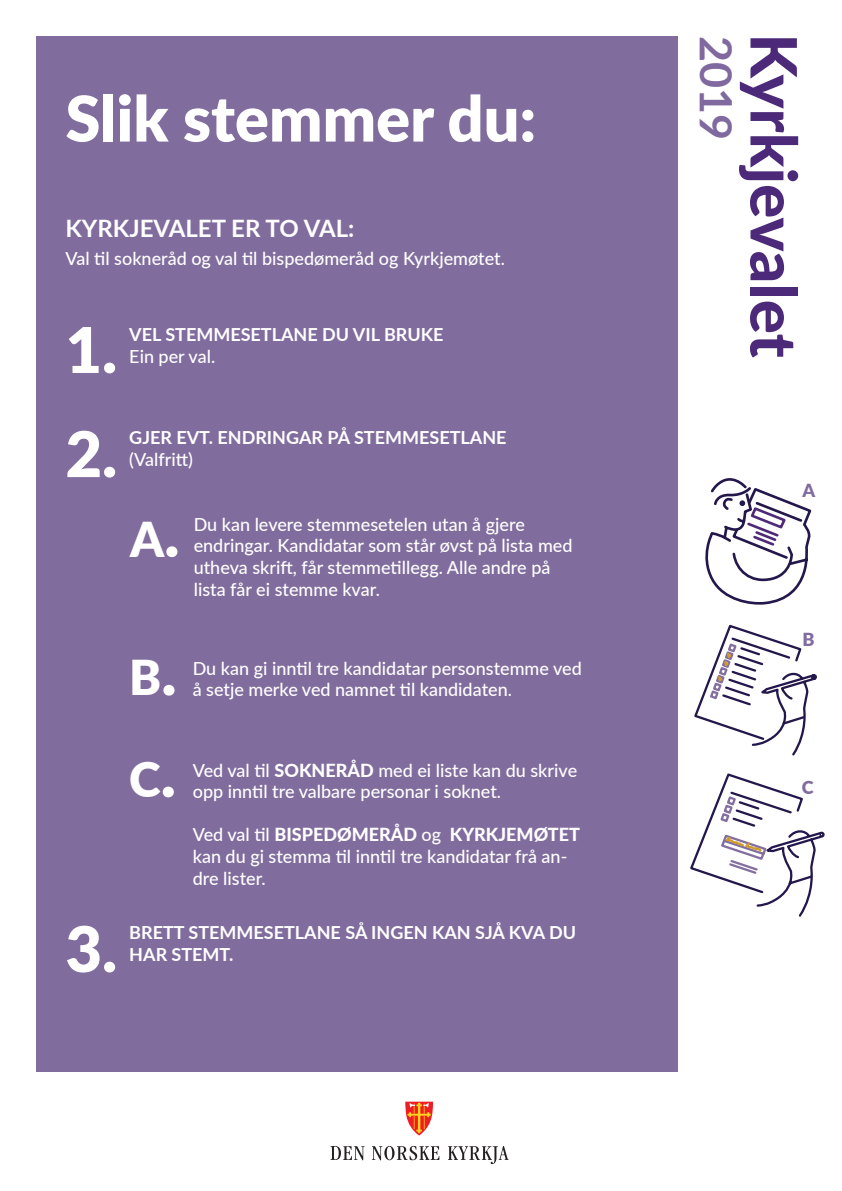
<style>
.page{position:relative;width:842px;height:1191px;background:#fff}
.page>*{position:absolute;margin:0;border:0;box-sizing:border-box;transform-origin:0 0}
.t1{font:800 63.9px "Lato";letter-spacing:-.005em;color:#4c2a79}
.t2{font:900 63px "Lato";color:#fff}
.t3{font:900 48px "Lato";color:#fff}
.t4{font:700 44.9px "Lato";color:#7f699f}
.t5{font:700 24px "Lato";color:#fff}
.t6{font:500 18px/21.6px "Lato";color:#fff}
.t7{font:700 18px/21.6px "Lato";color:#fff}
.t8{font:900 18px "Lato";color:#816c9e}
.s1{font-size:63px}
.s2{font-weight:800}
</style>
<div class="page">
<div style="left:36px;top:36px;width:642px;height:1035px;background:#816c9e"></div>
<svg style="left:330px;top:1145px;width:35px;height:15px"></svg>
<svg style="left:372px;top:1145px;width:67px;height:15px"></svg>
<svg style="left:448px;top:1146px;width:61px;height:17px"></svg>
<svg style="left:405px;top:1101px;width:28px;height:34px"></svg>
<svg style="left:690px;top:773px;width:135px;height:143px"></svg>
<svg style="left:694px;top:624px;width:123px;height:132px"></svg>
<svg style="left:705px;top:478px;width:107px;height:127px"></svg>
<p class="t2" style="left:66px;top:71px;width:472px">Slik stemmer du:</p>
<p class="t5" style="left:66px;top:210px;width:290px">KYRKJEVALET ER TO VAL:</p>
<p class="t6" style="left:66px;top:247px;width:441px">Val til sokneråd og val til bispedømeråd og Kyrkjemøtet.</p>
<p class="t2" style="left:66px;top:302px;width:53px">1.</p>
<p class="t7" style="left:129px;top:323px;width:316px">VEL STEMMESETLANE DU VIL BRUKE</p>
<p class="t6" style="left:129px;top:345px;width:88px">Ein per val.</p>
<p class="t2" style="left:66px;top:407px;width:53px">2.</p>
<p class="t7" style="left:129px;top:426px;width:379px">GJER EVT. ENDRINGAR PÅ STEMMESETLANE</p>
<p class="t6" style="left:129px;top:448px;width:65px">(Valfritt)</p>
<p class="t3" style="left:130px;top:503px;width:51px">A<span class="s1">.</span></p>
<p class="t6" style="left:194px;top:512px;width:380px">Du kan levere stemmesetelen utan å gjere endringar. Kandidatar som står øvst på lista med utheva skrift, får stemmetillegg. Alle andre på lista får ei stemme kvar.</p>
<p class="t3" style="left:129px;top:641px;width:49px">B<span class="s1">.</span></p>
<p class="t6" style="left:193px;top:656px;width:390px">Du kan gi inntil tre kandidatar personstemme ved å setje merke ved namnet til kandidaten.</p>
<p class="t2" style="left:66px;top:901px;width:53px">3.</p>
<p class="t3" style="left:129px;top:743px;width:48px">C<span class="s1">.</span></p>
<p class="t6" style="left:193px;top:758px;width:386px">Ved val til <span class="s2">SOKNERÅD</span> med ei liste kan du skrive opp inntil tre valbare personar i soknet.</p>
<p class="t6" style="left:193px;top:823px;width:389px">Ved val til <span class="s2">BISPEDØMERÅD</span> og <span class="s2">KYRKJEMØTET </span>kan du gi stemma til inntil tre kandidatar frå an&shy;dre lister.</p>
<p class="t7" style="left:129px;top:921px;width:448px">BRETT STEMMESETLANE SÅ INGEN KAN SJÅ KVA DU<br>HAR STEMT.</p>
<p class="t4" style="left:749px;top:36px;width:106px;rotate:90deg">2019</p>
<p class="t1" style="left:821px;top:33px;width:326px;rotate:90deg">Kyrkjevalet</p>
<p class="t8" style="left:802px;top:477px;width:14px">A</p>
<p class="t8" style="left:802px;top:625px;width:14px">B</p>
<p class="t8" style="left:802px;top:774px;width:13px">C</p>
</div>
